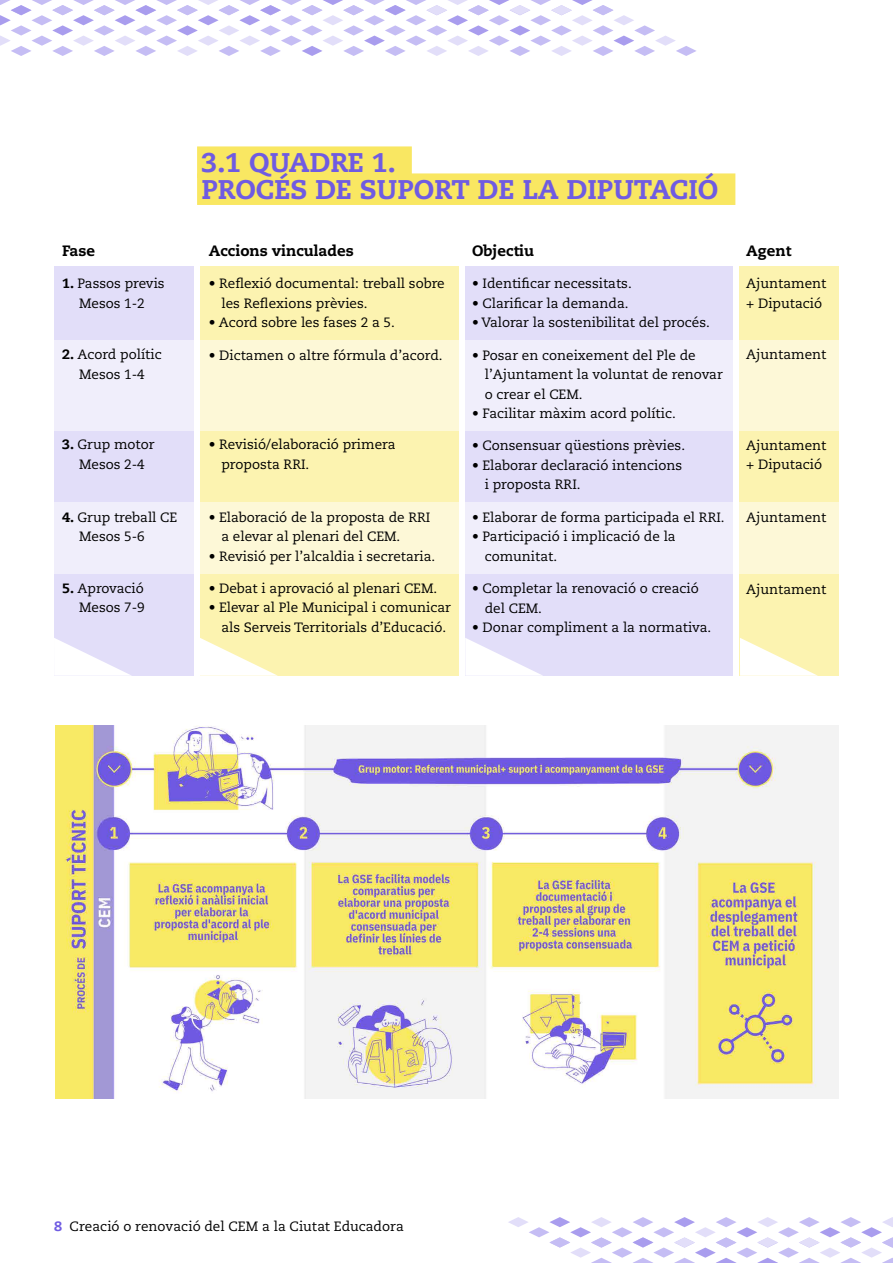
<style>
.page{position:relative;width:893px;height:1263px;background:#fff}
.page>*{position:absolute;margin:0;border:0;box-sizing:border-box;transform-origin:0 0}
.X_sutitols{font:800 27px "Caecilia";color:#6f5be2}
.base_helvetica{font:800 15px "Caecilia";color:#000}
.base_helvetica-2{font:13.5px/19.5px "Caecilia";color:#000}
.s1{font-weight:800}
.s2{font-weight:800;color:#6f5be2}
</style>
<div class="page">
<svg style="left:508px;top:1217px;width:385px;height:46px"></svg>
<svg style="left:0;top:0;width:696px;height:56px"></svg>
<img style="left:56px;top:725px;width:783px;height:373px">
<div style="left:197px;top:146px;width:215px;height:32px;background:#f9e762"></div>
<div style="left:197px;top:173px;width:538px;height:32px;background:#f9e762"></div>
<div style="left:54px;top:266px;width:139px;height:410px;background:#e2def9"></div>
<div style="left:740px;top:266px;width:99px;height:410px;background:#fcf3b0"></div>
<div style="left:466px;top:266px;width:267px;height:410px;background:#e2def9"></div>
<div style="left:200px;top:266px;width:259px;height:410px;background:#fcf3b0"></div>
<svg style="left:54px;top:340px;width:785px;height:91px;fill:#f0eefb"></svg>
<svg style="left:54px;top:503px;width:785px;height:71px;fill:#f0eefb"></svg>
<svg style="left:200px;top:638px;width:78px;height:38px"></svg>
<svg style="left:740px;top:638px;width:78px;height:38px"></svg>
<svg style="left:465px;top:638px;width:78px;height:38px"></svg>
<svg style="left:54px;top:638px;width:77px;height:38px"></svg>
<p class="base_helvetica" style="left:62px;top:242px;width:35px">Fase</p>
<p class="base_helvetica-2" style="left:62px;top:274px;width:104px;text-align:center"><span class="s1">1.</span> Passos previs<br>Mesos 1-2</p>
<p class="base_helvetica-2" style="left:62px;top:345px;width:101px;text-align:center"><span class="s1">2.</span> Acord polític<br>Mesos 1-4</p>
<p class="base_helvetica-2" style="left:62px;top:435px;width:94px;text-align:center"><span class="s1">3.</span> Grup motor<br>Mesos 2-4</p>
<p class="base_helvetica-2" style="left:79px;top:507px;width:100px;text-indent:-17px"><span class="s1">4.</span> Grup treball CE<br>Mesos 5-6</p>
<p class="base_helvetica-2" style="left:62px;top:579px;width:84px;text-align:right"><span class="s1">5.</span> Aprovació<br>Mesos 7-9</p>
<p class="X_sutitols" style="left:201px;top:146px;width:196px">3.1 QUADRE 1.</p>
<p class="X_sutitols" style="left:201px;top:173px;width:519px">PROCÉS DE SUPORT DE LA DIPUTACIÓ</p>
<p class="base_helvetica" style="left:209px;top:242px;width:147px">Accions vinculades</p>
<p class="base_helvetica-2" style="left:221px;top:274px;width:225px;text-indent:-13px">• Reflexió documental: treball sobre les Reflexions prèvies.</p>
<p class="base_helvetica-2" style="left:209px;top:313px;width:188px">• Acord sobre les fases 2 a 5.</p>
<p class="base_helvetica-2" style="left:209px;top:345px;width:235px">• Dictamen o altre fórmula d’acord.</p>
<p class="base_helvetica-2" style="left:221px;top:435px;width:175px;text-indent:-13px">• Revisió/elaboració primera proposta RRI.</p>
<p class="base_helvetica-2" style="left:221px;top:507px;width:211px;text-indent:-13px">• Elaboració de la proposta de RRI a elevar al plenari del CEM.</p>
<p class="base_helvetica-2" style="left:209px;top:546px;width:228px">• Revisió per l’alcaldia i secretaria.</p>
<p class="base_helvetica-2" style="left:209px;top:579px;width:230px">• Debat i aprovació al plenari CEM.</p>
<p class="base_helvetica-2" style="left:209px;top:598px;width:244px;text-align:center">• Elevar al Ple Municipal i comunicar als Serveis Territorials d’Educació.</p>
<p class="base_helvetica" style="left:472px;top:242px;width:64px">Objectiu</p>
<p class="base_helvetica-2" style="left:472px;top:274px;width:161px">• Identificar necessitats.</p>
<p class="base_helvetica-2" style="left:472px;top:294px;width:158px">• Clarificar la demanda.</p>
<p class="base_helvetica-2" style="left:472px;top:313px;width:239px">• Valorar la sostenibilitat del procés.</p>
<p class="base_helvetica-2" style="left:485px;top:345px;width:239px;text-indent:-13px">• Posar en coneixement del Ple de l’Ajuntament la voluntat de renovar o crear el CEM.</p>
<p class="base_helvetica-2" style="left:472px;top:404px;width:205px">• Facilitar màxim acord polític.</p>
<p class="base_helvetica-2" style="left:472px;top:436px;width:215px">• Consensuar qüestions prèvies.</p>
<p class="base_helvetica-2" style="left:485px;top:456px;width:199px;text-indent:-13px">• Elaborar declaració intencions i proposta RRI.</p>
<p class="base_helvetica-2" style="left:472px;top:508px;width:254px">• Elaborar de forma participada el RRI.</p>
<p class="base_helvetica-2" style="left:485px;top:527px;width:192px;text-indent:-13px">• Participació i implicació de la comunitat.</p>
<p class="base_helvetica-2" style="left:485px;top:579px;width:216px;text-indent:-13px">• Completar la renovació o creació del CEM.</p>
<p class="base_helvetica-2" style="left:472px;top:618px;width:241px">• Donar compliment a la normativa.</p>
<p class="base_helvetica" style="left:746px;top:242px;width:46px">Agent</p>
<p class="base_helvetica-2" style="left:746px;top:274px;width:82px">Ajuntament + Diputació</p>
<p class="base_helvetica-2" style="left:746px;top:345px;width:82px">Ajuntament</p>
<p class="base_helvetica-2" style="left:746px;top:436px;width:82px">Ajuntament + Diputació</p>
<p class="base_helvetica-2" style="left:746px;top:508px;width:82px">Ajuntament</p>
<p class="base_helvetica-2" style="left:746px;top:580px;width:82px">Ajuntament</p>
<p class="base_helvetica-2" style="left:54px;top:1217px;width:351px"><span class="s2">8</span> Creació o renovació del CEM a la Ciutat Educadora</p>
</div>
